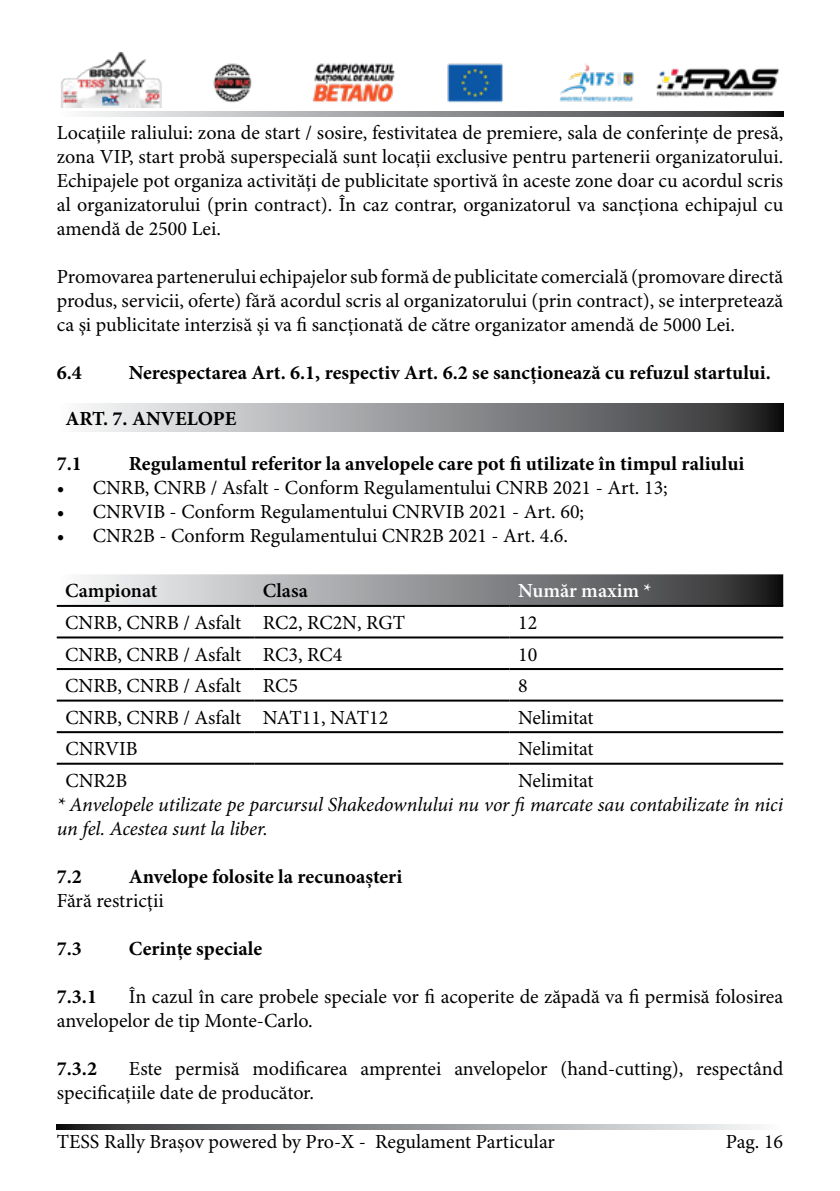
<style>
.page{position:relative;width:840px;height:1191px;background:#fff}
.page>*{position:absolute;margin:0;border:0;box-sizing:border-box;transform-origin:0 0}
.t1{font:20px/24px "Minion Pro";color:#000}
.t2{font:700 20px "Minion Pro";color:#000}
.t3{font:italic 20px/24px "Minion Pro";letter-spacing:-.01em;color:#000}
.t4{font:600 20px "Minion Pro";color:#000}
.t5{font:600 20px "Minion Pro";color:#fff}
</style>
<div class="page">
<svg style="left:83px;top:112px;width:699px;height:4px;background:#909193"></svg>
<img style="left:61px;top:51px;width:719px;height:56px">
<svg style="left:57px;top:1124px;width:701px;height:5px;background:#8f9092"></svg>
<svg style="left:57px;top:574px;width:725px;height:31px;background:#959698"></svg>
<hr style="left:57px;top:605px;width:197px;height:2px;background:#000">
<hr style="left:254px;top:605px;width:255px;height:2px;background:#000">
<hr style="left:509px;top:605px;width:273px;height:2px;background:#000">
<hr style="left:57px;top:636px;width:197px;height:2px;background:#000">
<hr style="left:254px;top:636px;width:255px;height:2px;background:#000">
<hr style="left:509px;top:636px;width:273px;height:2px;background:#000">
<hr style="left:57px;top:668px;width:197px;height:2px;background:#000">
<hr style="left:254px;top:668px;width:255px;height:2px;background:#000">
<hr style="left:509px;top:668px;width:273px;height:2px;background:#000">
<hr style="left:57px;top:699px;width:197px;height:2px;background:#000">
<hr style="left:254px;top:699px;width:255px;height:2px;background:#000">
<hr style="left:509px;top:699px;width:273px;height:2px;background:#000">
<hr style="left:57px;top:731px;width:197px;height:2px;background:#000">
<hr style="left:254px;top:731px;width:255px;height:2px;background:#000">
<hr style="left:509px;top:731px;width:273px;height:2px;background:#000">
<hr style="left:57px;top:762px;width:197px;height:2px;background:#000">
<hr style="left:254px;top:762px;width:255px;height:2px;background:#000">
<hr style="left:509px;top:762px;width:273px;height:2px;background:#000">
<svg style="left:83px;top:403px;width:699px;height:29px;background:#909193"></svg>
<p class="t1" style="left:57px;top:122px;width:727px;text-align:justify">Locațiile raliului: zona de start / sosire, festivitatea de premiere, sala de conferințe de presă, zona VIP, start probă superspecială sunt locații exclusive pentru partenerii organizatorului.<br>Echipajele pot organiza activități de publicitate sportivă în aceste zone doar cu acordul scris al organizatorului (prin contract). În caz contrar, organizatorul va sancționa echipajul cu amendă de 2500 Lei.</p>
<p class="t1" style="left:57px;top:266px;width:727px;text-align:justify">Promovarea partenerului echipajelor sub formă de publicitate comercială (promovare directă produs, servicii, oferte) fără acordul scris al organizatorului (prin contract), se interpretează ca şi publicitate interzisă şi va fi sancţionată de către organizator amendă de 5000 Lei.</p>
<p class="t2" style="left:57px;top:359px;width:27px">6.4</p>
<p class="t2" style="left:129px;top:359px;width:643px">Nerespectarea Art. 6.1, respectiv Art. 6.2 se sancționează cu refuzul startului.</p>
<p class="t2" style="left:65px;top:404px;width:172px">ART. 7. ANVELOPE</p>
<p class="t2" style="left:57px;top:450px;width:27px">7.1</p>
<p class="t2" style="left:129px;top:450px;width:616px">Regulamentul referitor la anvelopele care pot fi utilizate în timpul raliului</p>
<p class="t1" style="left:57px;top:477px;width:612px">• CNRB, CNRB / Asfalt - Conform Regulamentului CNRB 2021 - Art. 13;</p>
<p class="t1" style="left:57px;top:501px;width:528px">• CNRVIB - Conform Regulamentului CNRVIB 2021 - Art. 60;</p>
<p class="t1" style="left:57px;top:525px;width:512px">• CNR2B - Conform Regulamentului CNR2B 2021 - Art. 4.6.</p>
<p class="t4" style="left:65px;top:577px;width:94px">Campionat</p>
<p class="t4" style="left:262px;top:577px;width:46px">Clasa</p>
<p class="t5" style="left:518px;top:577px;width:135px">Număr maxim *</p>
<p class="t1" style="left:65px;top:611px;width:341px">CNRB, CNRB / Asfalt RC2, RC2N, RGT</p>
<p class="t1" style="left:518px;top:611px;width:21px">12</p>
<p class="t1" style="left:65px;top:643px;width:278px">CNRB, CNRB / Asfalt RC3, RC4</p>
<p class="t1" style="left:518px;top:643px;width:21px">10</p>
<p class="t1" style="left:65px;top:674px;width:234px">CNRB, CNRB / Asfalt RC5</p>
<p class="t1" style="left:518px;top:674px;width:11px">8</p>
<p class="t1" style="left:65px;top:706px;width:324px">CNRB, CNRB / Asfalt NAT11, NAT12</p>
<p class="t1" style="left:518px;top:706px;width:77px">Nelimitat</p>
<p class="t1" style="left:65px;top:737px;width:74px">CNRVIB</p>
<p class="t1" style="left:518px;top:737px;width:77px">Nelimitat</p>
<p class="t1" style="left:65px;top:769px;width:63px">CNR2B</p>
<p class="t1" style="left:518px;top:769px;width:77px">Nelimitat</p>
<p class="t3" style="left:57px;top:793px;width:727px">* Anvelopele utilizate pe parcursul Shakedownlului nu vor fi marcate sau contabilizate în nici un fel. Acestea sunt la liber.</p>
<p class="t2" style="left:57px;top:862px;width:27px">7.2</p>
<p class="t2" style="left:129px;top:862px;width:275px">Anvelope folosite la recunoașteri</p>
<p class="t1" style="left:57px;top:889px;width:108px">Fără restricții</p>
<p class="t2" style="left:57px;top:934px;width:27px">7.3</p>
<p class="t2" style="left:129px;top:934px;width:135px">Cerințe speciale</p>
<p class="t2" style="left:57px;top:982px;width:42px">7.3.1</p>
<p class="t1" style="left:57px;top:985px;width:727px;text-indent:72px">În cazul în care probele speciale vor fi acoperite de zăpadă va fi permisă folosirea anvelopelor de tip Monte-Carlo.</p>
<p class="t2" style="left:57px;top:1054px;width:42px">7.3.2</p>
<p class="t1" style="left:57px;top:1057px;width:727px;text-indent:72px">Este permisă modificarea amprentei anvelopelor (hand-cutting), respectând specificațiile date de producător.</p>
<p class="t1" style="left:57px;top:1130px;width:499px">TESS Rally Brașov powered by Pro-X - Regulament Particular</p>
<p class="t1" style="left:725px;top:1130px;width:59px">Pag. 16</p>
</div>
